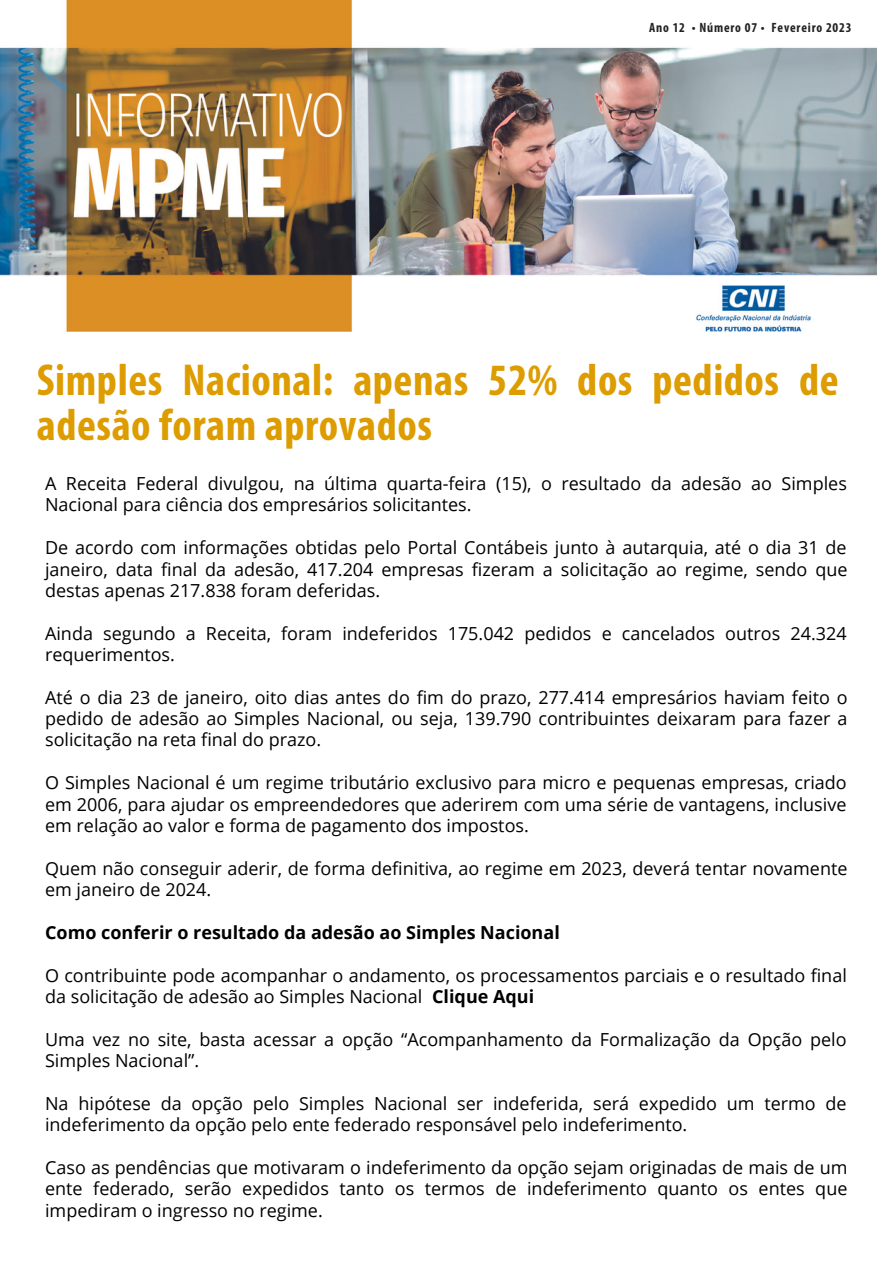
<style>
.page{position:relative;width:893px;height:1264px;background:#fff}
.page>*{position:absolute;margin:0;border:0;box-sizing:border-box;transform-origin:0 0}
.t1{font:700 condensed 45px/45px "Myriad Pro";letter-spacing:.015em;color:#dd9c00}
.t2{font:18px/21.3px "Open Sans";color:#000}
.t3{font:700 18px "Open Sans";color:#000}
.t4{font:700 condensed 13.5px "Myriad Pro";letter-spacing:.06em;color:#222}
.s1{font-weight:700}
</style>
<div class="page">
<img style="left:0;top:0;width:876px;height:332px">
<p class="t4" style="left:649px;top:22px;width:204px">Ano 12 • Número 07 • Fevereiro 2023</p>
<h1 class="t1" style="left:37px;top:361px;width:803px">Simples Nacional: apenas 52% dos pedidos de adesão foram aprovados</h1>
<p class="t2" style="left:45px;top:472px;width:803px">A Receita Federal divulgou, na última quarta-feira (15), o resultado da adesão ao Simples<br>Nacional para ciência dos empresários solicitantes.</p>
<p class="t2" style="left:45px;top:536px;width:803px;text-align:justify">De acordo com informações obtidas pelo Portal Contábeis junto à autarquia, até o dia 31 de janeiro, data final da adesão, 417.204 empresas fizeram a solicitação ao regime, sendo que destas apenas 217.838 foram deferidas.</p>
<p class="t2" style="left:45px;top:622px;width:803px">Ainda segundo a Receita, foram indeferidos 175.042 pedidos e cancelados outros 24.324 requerimentos.</p>
<p class="t2" style="left:45px;top:686px;width:804px;text-align:justify">Até o dia 23 de janeiro, oito dias antes do fim do prazo, 277.414 empresários haviam feito o pedido de adesão ao Simples Nacional, ou seja, 139.790 contribuintes deixaram para fazer a solicitação na reta final do prazo.</p>
<p class="t2" style="left:45px;top:771px;width:803px;text-align:justify">O Simples Nacional é um regime tributário exclusivo para micro e pequenas empresas, criado em 2006, para ajudar os empreendedores que aderirem com uma série de vantagens, inclusive em relação ao valor e forma de pagamento dos impostos.</p>
<p class="t2" style="left:45px;top:857px;width:803px">Quem não conseguir aderir, de forma definitiva, ao regime em 2023, deverá tentar novamente em janeiro de 2024.</p>
<p class="t3" style="left:45px;top:919px;width:516px">Como conferir o resultado da adesão ao Simples Nacional</p>
<p class="t2" style="left:45px;top:963px;width:803px">O contribuinte pode acompanhar o andamento, os processamentos parciais e o resultado final da solicitação de adesão ao Simples Nacional <span class="s1">Clique Aqui</span></p>
<p class="t2" style="left:45px;top:1027px;width:802px">Uma vez no site, basta acessar a opção “Acompanhamento da Formalização da Opção pelo<br>Simples Nacional”.</p>
<p class="t2" style="left:45px;top:1092px;width:803px">Na hipótese da opção pelo Simples Nacional ser indeferida, será expedido um termo de indeferimento da opção pelo ente federado responsável pelo indeferimento.</p>
<p class="t2" style="left:45px;top:1156px;width:803px;text-align:justify">Caso as pendências que motivaram o indeferimento da opção sejam originadas de mais de um ente federado, serão expedidos tanto os termos de indeferimento quanto os entes que impediram o ingresso no regime.</p>
</div>
